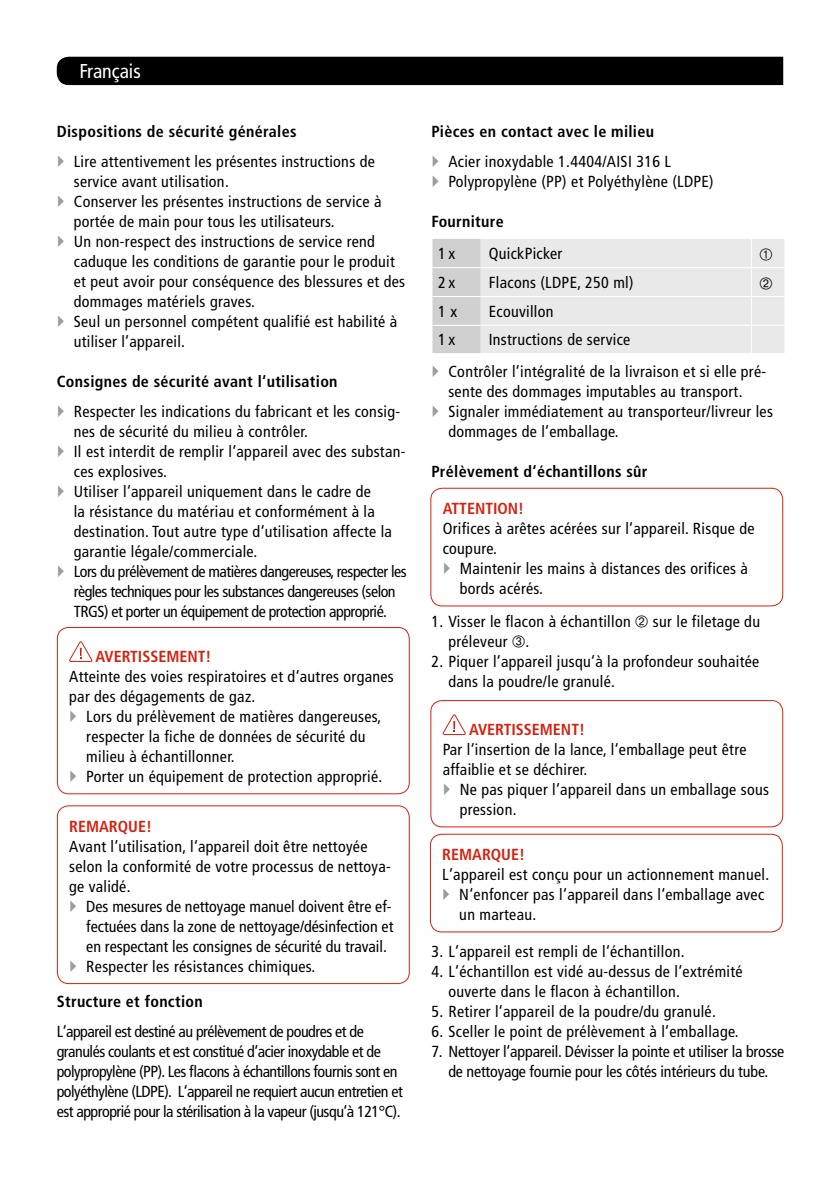
<style>
.page{position:relative;width:840px;height:1191px;background:#fff}
.page>*{position:absolute;margin:0;border:0;box-sizing:border-box;transform-origin:0 0}
.t1{font:condensed 20px "Frutiger";color:#fff}
.t2{font:condensed 16px/20px "Frutiger";letter-spacing:.02em;color:#000}
.t3{font:condensed 16px/20px "Frutiger";letter-spacing:-.03em;color:#000}
.t4{font:condensed 16px/20px "Frutiger";color:#000}
.t5{font:700 condensed 16px "Frutiger";letter-spacing:.02em;color:#000}
.t6{font:condensed 16px/20px "Frutiger";letter-spacing:-.01em;color:#000;text-align:center}
.t7{font:700 condensed 16px "Frutiger";color:#d32210}
</style>
<div class="page">
<svg style="left:69px;top:641px;width:23px;height:21px"></svg>
<div style="left:57px;top:627px;width:352px;height:167px;border:1px solid #d32210;border-radius:11px"></div>
<div style="left:430px;top:488px;width:352px;height:118px;border:1px solid #d32210;border-radius:11px"></div>
<svg style="left:442px;top:714px;width:23px;height:21px"></svg>
<div style="left:430px;top:700px;width:352px;height:127px;border:1px solid #d32210;border-radius:11px"></div>
<div style="left:429px;top:833px;width:353px;height:99px;border:1px solid #d32210;border-radius:11px"></div>
<div style="left:57px;top:57px;width:725px;height:28px;background:#000"></div>
<div style="left:57px;top:805px;width:352px;height:179px;border:1px solid #d32210;border-radius:11px"></div>
<svg style="left:432px;top:239px;width:351px;height:114px;background:#e6e6e6"></svg>
<p class="t1" style="left:79px;top:60px;width:63px">Français</p>
<p class="t5" style="left:57px;top:122px;width:241px">Dispositions de sécurité générales</p>
<p class="t2" style="left:74px;top:151px;width:333px">Lire attentivement les présentes instructions de service avant utilisation.<br>Conserver les présentes instructions de service à portée de main pour tous les utilisateurs.<br>Un non-respect des instructions de service rend caduque les conditions de garantie pour le produit et peut avoir pour conséquence des blessures et des dommages matériels graves.<br>Seul un personnel compétent qualifié est habilité à utiliser l‘appareil.</p>
<p class="t5" style="left:57px;top:372px;width:282px">Consignes de sécurité avant l‘utilisation</p>
<p class="t2" style="left:74px;top:401px;width:334px">Respecter les indications du fabricant et les consig&shy;nes de sécurité du milieu à contrôler.<br>Il est interdit de remplir l‘appareil avec des substan&shy;ces explosives.<br>Utiliser l‘appareil uniquement dans le cadre de<br>la résistance du matériau et conformément à la destination. Tout autre type d‘utilisation affecte la garantie légale/commerciale.<br>Lors du prélèvement de matières dangereuses, respecter les règles techniques pour les substances dangereuses (selon TRGS) et porter un équipement de protection approprié.</p>
<p class="t7" style="left:95px;top:647px;width:117px">AVERTISSEMENT!</p>
<p class="t2" style="left:69px;top:666px;width:326px">Atteinte des voies respiratoires et d‘autres organes par des dégagements de gaz.</p>
<p class="t2" style="left:86px;top:706px;width:297px">Lors du prélèvement de matières dangereuses, respecter la fiche de données de sécurité du milieu à échantillonner.<br>Porter un équipement de protection approprié.</p>
<p class="t7" style="left:69px;top:816px;width:84px">REMARQUE!</p>
<p class="t2" style="left:69px;top:836px;width:323px">Avant l‘utilisation, l‘appareil doit être nettoyée selon la conformité de votre processus de nettoya&shy;ge validé.</p>
<p class="t4" style="left:86px;top:896px;width:308px">Des mesures de nettoyage manuel doivent être ef&shy;fectuées dans la zone de nettoyage/désinfection et en respectant les consignes de sécurité du travail.<br>Respecter les résistances chimiques.</p>
<p class="t5" style="left:57px;top:992px;width:147px">Structure et fonction</p>
<p class="t3" style="left:57px;top:1021px;width:347px">L‘appareil est destiné au prélèvement de poudres et de granulés coulants et est constitué d‘acier inoxydable et de polypropylène (PP). Les flacons à échantillons fournis sont en polyéthylène (LDPE). L‘appareil ne requiert aucun entretien et est approprié pour la stérilisation à la vapeur (jusqu‘à 121°C).</p>
<p class="t5" style="left:431px;top:122px;width:224px">Pièces en contact avec le milieu</p>
<p class="t2" style="left:448px;top:151px;width:267px">Acier inoxydable 1.4404/AISI 316 L<br>Polypropylène (PP) et Polyéthylène (LDPE)</p>
<p class="t5" style="left:431px;top:212px;width:74px">Fourniture</p>
<p class="t2" style="left:438px;top:243px;width:19px">1x</p>
<p class="t2" style="left:488px;top:243px;width:75px">QuickPicker</p>
<p class="t2" style="left:438px;top:272px;width:19px">2x</p>
<p class="t2" style="left:488px;top:272px;width:146px">Flacons (LDPE, 250 ml)</p>
<p class="t2" style="left:438px;top:301px;width:20px">1 x</p>
<p class="t2" style="left:488px;top:301px;width:66px">Ecouvillon</p>
<p class="t2" style="left:438px;top:330px;width:19px">1x</p>
<p class="t2" style="left:488px;top:330px;width:143px">Instructions de service</p>
<p class="t2" style="left:448px;top:361px;width:326px">Contrôler l‘intégralité de la livraison et si elle pré&shy;sente des dommages imputables au transport.<br>Signaler immédiatement au transporteur/livreur les dommages de l‘emballage.</p>
<p class="t5" style="left:431px;top:462px;width:217px">Prélèvement d‘échantillons sûr</p>
<p class="t7" style="left:442px;top:499px;width:83px">ATTENTION!</p>
<p class="t2" style="left:442px;top:518px;width:313px">Orifices à arêtes acérées sur l‘appareil. Risque de coupure.</p>
<p class="t2" style="left:459px;top:558px;width:290px">Maintenir les mains à distances des orifices à bords acérés.</p>
<p class="t2" style="left:431px;top:611px;width:201px">1. Visser le flacon à échantillon</p>
<p class="t2" style="left:652px;top:611px;width:108px">sur le filetage du</p>
<p class="t2" style="left:448px;top:631px;width:82px">préleveur .</p>
<p class="t2" style="left:448px;top:651px;width:312px;text-indent:-17px">2. Piquer l‘appareil jusqu‘à la profondeur souhaitée dans la poudre/le granulé.</p>
<p class="t7" style="left:469px;top:720px;width:117px">AVERTISSEMENT!</p>
<p class="t2" style="left:442px;top:739px;width:305px">Par l‘insertion de la lance, l‘emballage peut être affaiblie et se déchirer.</p>
<p class="t2" style="left:459px;top:779px;width:310px">Ne pas piquer l‘appareil dans un emballage sous pression.</p>
<p class="t7" style="left:442px;top:845px;width:84px">REMARQUE!</p>
<p class="t2" style="left:459px;top:864px;width:311px;text-indent:-17px">L‘appareil est conçu pour un actionnement manuel.<br>N‘enfoncer pas l‘appareil dans l‘emballage avec un marteau.</p>
<p class="t2" style="left:431px;top:941px;width:254px">3. L‘appareil est rempli de l‘échantillon.</p>
<p class="t2" style="left:448px;top:961px;width:295px;text-indent:-17px">4. L‘échantillon est vidé au-dessus de l‘extrémité ouverte dans le flacon à échantillon.</p>
<p class="t2" style="left:431px;top:1001px;width:286px">5. Retirer l‘appareil de la poudre/du granulé.</p>
<p class="t2" style="left:431px;top:1021px;width:309px">6. Sceller le point de prélèvement à l‘emballage.</p>
<p class="t6" style="left:431px;top:1041px;width:354px">7. Nettoyer l‘appareil. Dévisser la pointe et utiliser la brosse de nettoyage fournie pour les côtés intérieurs du tube.</p>
</div>
